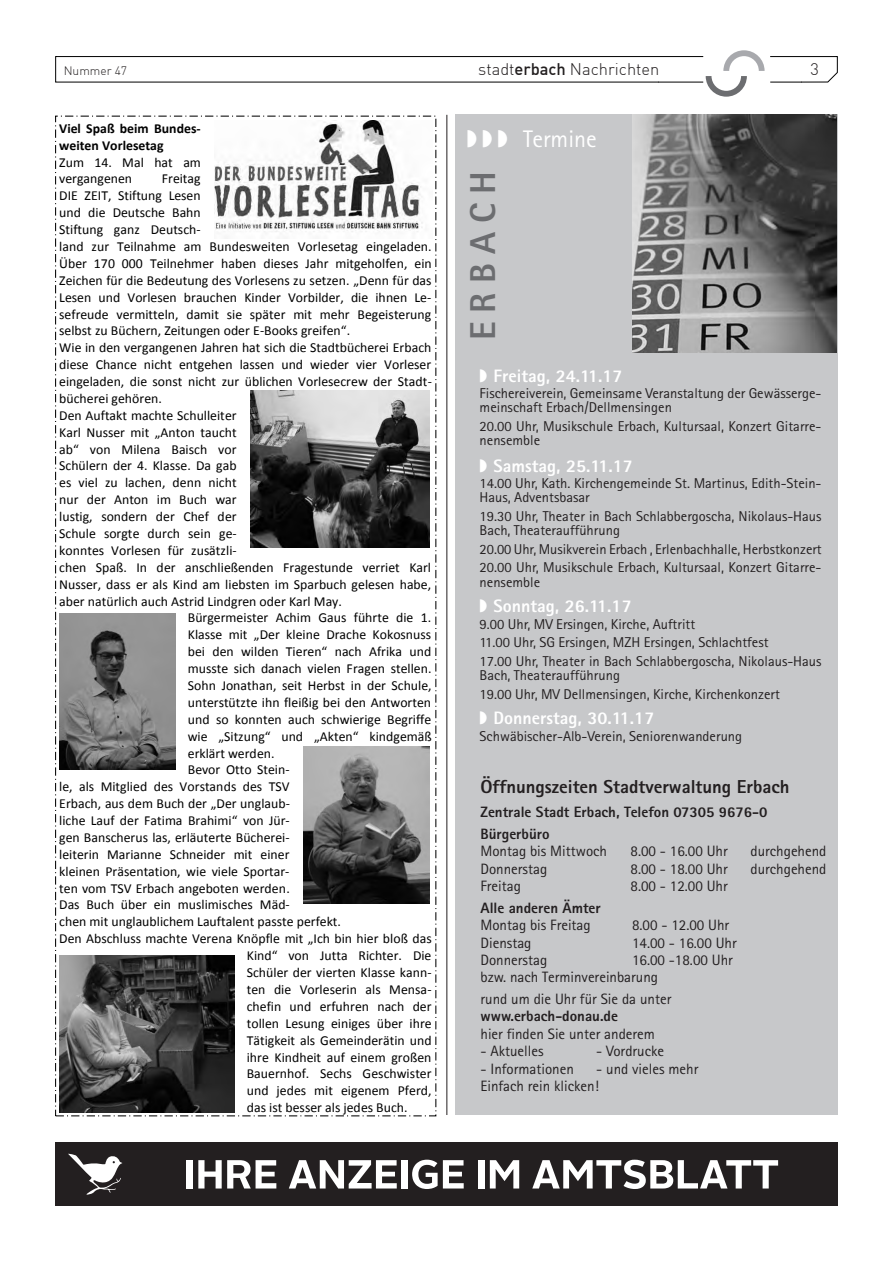
<style>
.page{position:relative;width:893px;height:1263px;background:#fff}
.page>*{position:absolute;margin:0;border:0;box-sizing:border-box;transform-origin:0 0}
.t1{font:800 36px "Rotis Sans Serif";letter-spacing:.25em;color:#6c6d70}
.t2{font:24px "Rotis Sans Serif Std";color:#fff}
.t3{font:800 18.75px "Rotis Sans Serif";color:#231f20}
.t4{font:800 18px "Rotis Sans Serif";color:#fff}
.t5{font:16.5px "DIN Light";color:#231f20}
.t6{font:15px/17.4px "Rotis Sans Serif Std";color:#231f20}
.t7{font:800 15px/21.6px "Rotis Sans Serif";color:#231f20}
.t8{font:14.25px/14.2px "Rotis Sans Serif Std";color:#231f20}
.t9{font:13.8px/17px "Calibri";color:#000}
.t10{font:700 13.8px/17px "Calibri";color:#000}
.t11{font:12px "DIN Light";color:#231f20}
.s1{font-family:"DIN Medium Alternate Medium Alternate"}
</style>
<div class="page">
<svg style="left:55px;top:50px;width:783px;height:47px"></svg>
<img style="left:214px;top:121px;width:209px;height:111px">
<img style="left:250px;top:390px;width:179px;height:157px">
<img style="left:59px;top:613px;width:116px;height:157px">
<img style="left:303px;top:747px;width:126px;height:157px">
<img style="left:59px;top:955px;width:175px;height:157px">
<hr style="left:446px;top:115px;width:1px;height:1000px;background:#231f20">
<div style="left:455px;top:115px;width:383px;height:1000px;background:#c7c8ca"></div>
<img style="left:632px;top:115px;width:205px;height:238px">
<div style="left:55px;top:1142px;width:783px;height:63px;background:#231f20"></div>
<svg style="left:68px;top:1154px;width:54px;height:41px"></svg>
<div style="left:187px;top:1160px;width:6px;height:28px;background:#fff"></div>
<svg style="left:198px;top:1160px;width:78px;height:28px"></svg>
<svg style="left:289px;top:1160px;width:108px;height:28px"></svg>
<div style="left:402px;top:1160px;width:6px;height:28px;background:#fff"></div>
<svg style="left:412px;top:1160px;width:52px;height:29px"></svg>
<div style="left:478px;top:1160px;width:6px;height:28px;background:#fff"></div>
<svg style="left:490px;top:1160px;width:29px;height:28px"></svg>
<svg style="left:532px;top:1160px;width:246px;height:29px"></svg>
<p class="t11" style="left:64px;top:64px;width:65px">Nummer 47</p>
<p class="t5" style="left:478px;top:59px;width:183px">stadt<span class="s1">erbach</span> Nachrichten</p>
<p class="t5" style="left:810px;top:59px;width:10px">3</p>
<p class="t10" style="left:59px;top:120px;width:143px">Viel Spaß beim Bundes&shy;weiten Vorlesetag</p>
<p class="t9" style="left:59px;top:153px;width:143px">Zum 14. Mal hat am vergangenen</p>
<p class="t9" style="left:162px;top:170px;width:40px">Freitag</p>
<p class="t9" style="left:59px;top:187px;width:143px">DIE ZEIT, Stiftung Lesen</p>
<p class="t9" style="left:59px;top:204px;width:143px">und die Deutsche Bahn</p>
<p class="t9" style="left:59px;top:221px;width:143px">Stiftung ganz Deutsch-</p>
<p class="t9" style="left:59px;top:238px;width:374px">land zur Teilnahme am Bundesweiten Vorlesetag eingeladen.</p>
<p class="t9" style="left:59px;top:255px;width:374px">Über 170 000 Teilnehmer haben dieses Jahr mitgeholfen, ein</p>
<p class="t9" style="left:59px;top:272px;width:374px">Zeichen für die Bedeutung des Vorlesens zu setzen. „Denn für das</p>
<p class="t9" style="left:59px;top:289px;width:374px">Lesen und Vorlesen brauchen Kinder Vorbilder, die ihnen Le-</p>
<p class="t9" style="left:59px;top:305px;width:374px">sefreude vermitteln, damit sie später mit mehr Begeisterung</p>
<p class="t9" style="left:59px;top:322px;width:292px">selbst zu Büchern, Zeitungen oder E-Books greifen“.</p>
<p class="t9" style="left:59px;top:339px;width:374px">Wie in den vergangenen Jahren hat sich die Stadtbücherei Erbach</p>
<p class="t9" style="left:59px;top:356px;width:373px">diese Chance nicht entgehen lassen und wieder vier Vorleser</p>
<p class="t9" style="left:59px;top:373px;width:374px">eingeladen, die sonst nicht zur üblichen Vorlesecrew der Stadt-</p>
<p class="t9" style="left:59px;top:390px;width:104px">bücherei gehören.</p>
<p class="t9" style="left:59px;top:407px;width:179px">Den Auftakt machte Schulleiter</p>
<p class="t9" style="left:59px;top:424px;width:179px">Karl Nusser mit „Anton taucht</p>
<p class="t9" style="left:59px;top:441px;width:179px">ab“ von Milena Baisch vor</p>
<p class="t9" style="left:59px;top:457px;width:179px">Schülern der 4. Klasse. Da gab</p>
<p class="t9" style="left:59px;top:474px;width:179px">es viel zu lachen, denn nicht</p>
<p class="t9" style="left:59px;top:491px;width:179px">nur der Anton im Buch war</p>
<p class="t9" style="left:59px;top:508px;width:179px">lustig, sondern der Chef der</p>
<p class="t9" style="left:59px;top:525px;width:179px">Schule sorgte durch sein ge-</p>
<p class="t9" style="left:59px;top:542px;width:179px">konntes Vorlesen für zusätzli-</p>
<p class="t9" style="left:59px;top:559px;width:373px">chen Spaß. In der anschließenden Fragestunde verriet Karl</p>
<p class="t9" style="left:59px;top:576px;width:373px">Nusser, dass er als Kind am liebsten im Sparbuch gelesen habe,</p>
<p class="t9" style="left:59px;top:592px;width:284px">aber natürlich auch Astrid Lindgren oder Karl May.</p>
<p class="t9" style="left:188px;top:609px;width:245px">Bürgermeister Achim Gaus führte die 1.</p>
<p class="t9" style="left:188px;top:626px;width:245px">Klasse mit „Der kleine Drache Kokosnuss</p>
<p class="t9" style="left:188px;top:643px;width:245px">bei den wilden Tieren“ nach Afrika und</p>
<p class="t9" style="left:188px;top:660px;width:245px">musste sich danach vielen Fragen stellen.</p>
<p class="t9" style="left:188px;top:677px;width:245px">Sohn Jonathan, seit Herbst in der Schule,</p>
<p class="t9" style="left:188px;top:694px;width:245px">unterstützte ihn fleißig bei den Antworten</p>
<p class="t9" style="left:188px;top:711px;width:245px">und so konnten auch schwierige Begriffe</p>
<p class="t9" style="left:188px;top:728px;width:245px">wie „Sitzung“ und „Akten“ kindgemäß</p>
<p class="t9" style="left:188px;top:744px;width:88px">erklärt werden.</p>
<p class="t9" style="left:188px;top:761px;width:103px">Bevor Otto Stein-</p>
<p class="t9" style="left:59px;top:778px;width:232px">le, als Mitglied des Vorstands des TSV</p>
<p class="t9" style="left:59px;top:795px;width:232px">Erbach, aus dem Buch der „Der unglaub-</p>
<p class="t9" style="left:59px;top:812px;width:232px">liche Lauf der Fatima Brahimi“ von Jür-</p>
<p class="t9" style="left:59px;top:829px;width:232px">gen Banscherus las, erläuterte Bücherei-</p>
<p class="t9" style="left:59px;top:846px;width:232px">leiterin Marianne Schneider mit einer</p>
<p class="t9" style="left:59px;top:863px;width:232px">kleinen Präsentation, wie viele Sportar-</p>
<p class="t9" style="left:59px;top:879px;width:232px">ten vom TSV Erbach angeboten werden.</p>
<p class="t9" style="left:59px;top:896px;width:232px">Das Buch über ein muslimisches Mäd-</p>
<p class="t9" style="left:59px;top:913px;width:283px">chen mit unglaublichem Lauftalent passte perfekt.</p>
<p class="t9" style="left:59px;top:930px;width:374px">Den Abschluss machte Verena Knöpfle mit „Ich bin hier bloß das</p>
<p class="t9" style="left:247px;top:947px;width:186px">Kind“ von Jutta Richter. Die</p>
<p class="t9" style="left:247px;top:964px;width:186px">Schüler der vierten Klasse kann-</p>
<p class="t9" style="left:247px;top:981px;width:186px">ten die Vorleserin als Mensa-</p>
<p class="t9" style="left:247px;top:998px;width:186px">chefin und erfuhren nach der</p>
<p class="t9" style="left:247px;top:1015px;width:186px">tollen Lesung einiges über ihre</p>
<p class="t9" style="left:247px;top:1031px;width:186px">Tätigkeit als Gemeinderätin und</p>
<p class="t9" style="left:247px;top:1048px;width:186px">ihre Kindheit auf einem großen</p>
<p class="t9" style="left:247px;top:1065px;width:186px">Bauernhof. Sechs Geschwister</p>
<p class="t9" style="left:247px;top:1082px;width:186px">und jedes mit eigenem Pferd,</p>
<p class="t9" style="left:247px;top:1099px;width:162px">das ist besser als jedes Buch.</p>
<h2 class="t2" style="left:467px;top:125px;width:131px">◗ ◗ ◗ Termine</h2>
<h1 class="t1" style="left:460px;top:340px;width:170px;rotate:-90deg">ERBACH</h1>
<h3 class="t4" style="left:480px;top:364px;width:144px">◗ Freitag, 24.11.17</h3>
<p class="t8" style="left:480px;top:386px;width:343px">Fischereiverein, Gemeinsame Veranstaltung der Gewässerge&shy;meinschaft Erbach/Dellmensingen</p>
<p class="t8" style="left:480px;top:419px;width:343px">20.00 Uhr, Musikschule Erbach, Kultursaal, Konzert Gitarre&shy;nensemble</p>
<h3 class="t4" style="left:480px;top:454px;width:155px">◗ Samstag, 25.11.17</h3>
<p class="t8" style="left:480px;top:476px;width:343px">14.00 Uhr, Kath. Kirchengemeinde St. Martinus, Edith-Stein-<br>Haus, Adventsbasar</p>
<p class="t8" style="left:480px;top:509px;width:343px">19.30 Uhr, Theater in Bach Schlabbergoscha, Nikolaus-Haus<br>Bach, Theateraufführung</p>
<p class="t8" style="left:480px;top:540px;width:344px;line-height:18.5px">20.00 Uhr, Musikverein Erbach , Erlenbachhalle, Herbstkonzert<br>20.00 Uhr, Musikschule Erbach, Kultursaal, Konzert Gitarre-</p>
<p class="t8" style="left:480px;top:575px;width:62px">nensemble</p>
<h3 class="t4" style="left:480px;top:595px;width:154px">◗ Sonntag, 26.11.17</h3>
<p class="t8" style="left:480px;top:615px;width:343px;line-height:18.5px">9.00 Uhr, MV Ersingen, Kirche, Auftritt<br>11.00 Uhr, SG Ersingen, MZH Ersingen, Schlachtfest<br>17.00 Uhr, Theater in Bach Schlabbergoscha, Nikolaus-Haus</p>
<p class="t8" style="left:480px;top:666px;width:302px;line-height:18.8px">Bach, Theateraufführung<br>19.00 Uhr, MV Dellmensingen, Kirche, Kirchenkonzert</p>
<h3 class="t4" style="left:480px;top:707px;width:176px">◗ Donnerstag, 30.11.17</h3>
<p class="t8" style="left:480px;top:729px;width:264px">Schwäbischer-Alb-Verein, Seniorenwanderung</p>
<h3 class="t3" style="left:480px;top:774px;width:311px">Öffnungszeiten Stadtverwaltung Erbach</h3>
<p class="t7" style="left:480px;top:801px;width:288px">Zentrale Stadt Erbach, Telefon 07305 9676-0<br>Bürgerbüro</p>
<p class="t6" style="left:480px;top:842px;width:128px">Montag bis Mittwoch</p>
<p class="t6" style="left:630px;top:842px;width:99px">8.00 - 16.00 Uhr</p>
<p class="t6" style="left:750px;top:842px;width:77px">durchgehend</p>
<p class="t6" style="left:480px;top:860px;width:68px">Donnerstag</p>
<p class="t6" style="left:630px;top:860px;width:99px">8.00 - 18.00 Uhr</p>
<p class="t6" style="left:750px;top:860px;width:77px">durchgehend</p>
<p class="t6" style="left:480px;top:877px;width:42px">Freitag</p>
<p class="t6" style="left:630px;top:877px;width:99px">8.00 - 12.00 Uhr</p>
<p class="t7" style="left:480px;top:897px;width:122px">Alle anderen Ämter</p>
<p class="t6" style="left:480px;top:916px;width:112px">Montag bis Freitag</p>
<p class="t6" style="left:632px;top:916px;width:99px">8.00 - 12.00 Uhr</p>
<p class="t6" style="left:480px;top:934px;width:52px">Dienstag</p>
<p class="t6" style="left:632px;top:934px;width:106px">14.00 - 16.00 Uhr</p>
<p class="t6" style="left:480px;top:951px;width:68px">Donnerstag</p>
<p class="t6" style="left:480px;top:951px;width:254px;text-indent:152px">16.00 -18.00 Uhr bzw. nach Terminvereinbarung</p>
<p class="t6" style="left:480px;top:990px;width:192px">rund um die Uhr für Sie da unter</p>
<p class="t7" style="left:480px;top:1005px;width:139px">www.erbach-donau.de</p>
<p class="t6" style="left:480px;top:1025px;width:176px">hier finden Sie unter anderem</p>
<p class="t6" style="left:480px;top:1042px;width:65px">- Aktuelles</p>
<p class="t6" style="left:596px;top:1042px;width:69px">- Vordrucke</p>
<p class="t6" style="left:480px;top:1060px;width:95px">- Informationen</p>
<p class="t6" style="left:480px;top:1060px;width:219px;text-indent:116px">- und vieles mehr<br>Einfach rein klicken!</p>
</div>
